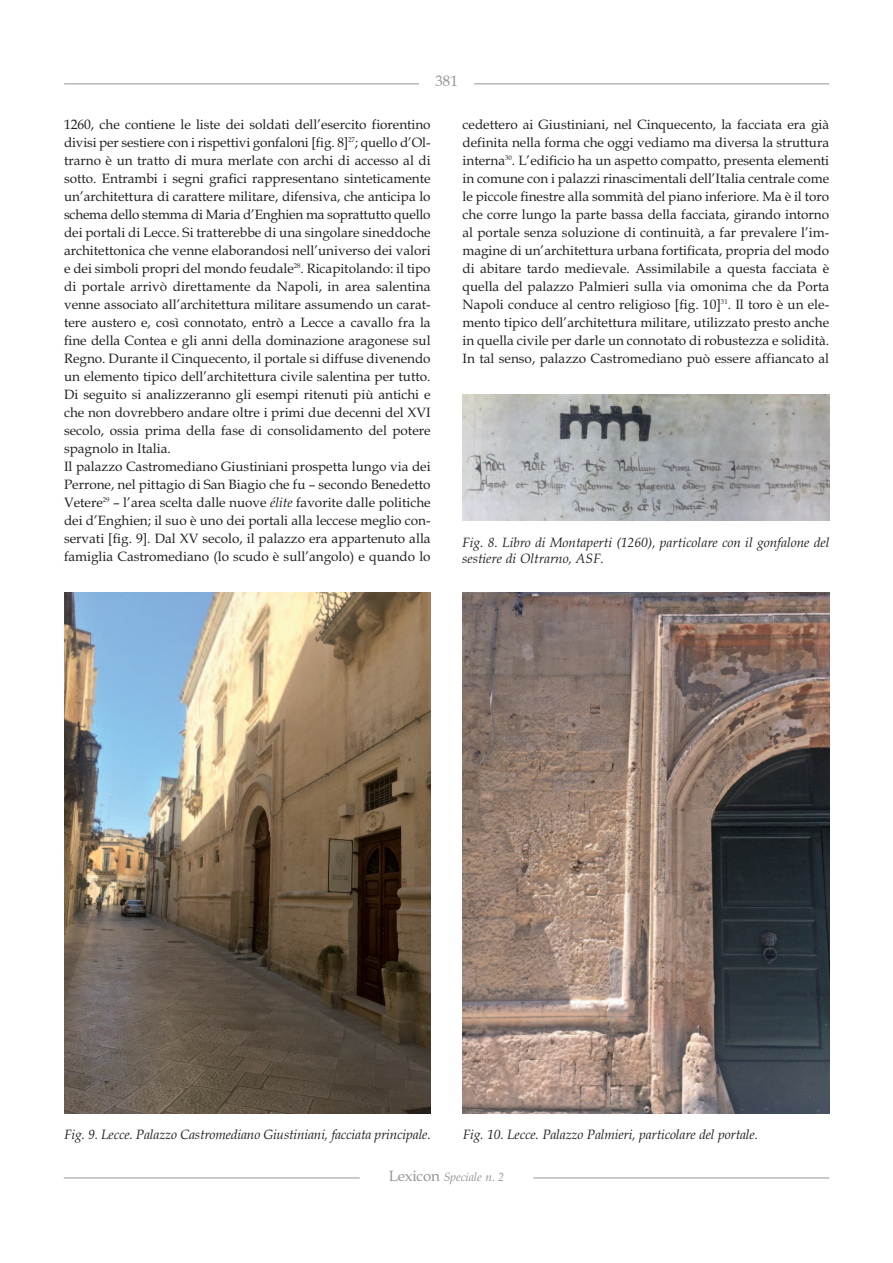
<style>
.page{position:relative;width:893px;height:1263px;background:#fff}
.page>*{position:absolute;margin:0;border:0;box-sizing:border-box;transform-origin:0 0}
.t1{font:15px "Book Antiqua";color:#939598}
.t2{font:13.5px/18px "Book Antiqua";color:#231f20}
.t3{font:italic 13.5px/16.4px "Book Antiqua";letter-spacing:-.01em;color:#231f20}
.t4{font:italic 12px "Book Antiqua";letter-spacing:-.01em;color:#939598}
.s1{font-style:italic}
.s2{font-style:normal;font-size:15px}
</style>
<div class="page">
<hr style="left:64px;top:83px;width:355px;height:1px;background:#939598">
<hr style="left:474px;top:83px;width:355px;height:1px;background:#939598">
<hr style="left:64px;top:1177px;width:296px;height:1px;background:#939598">
<hr style="left:533px;top:1177px;width:296px;height:1px;background:#939598">
<img style="left:463px;top:394px;width:366px;height:127px">
<img style="left:64px;top:592px;width:367px;height:522px">
<img style="left:463px;top:592px;width:366px;height:522px">
<p class="t1" style="left:435px;top:72px;width:24px">381</p>
<p class="t2" style="left:64px;top:115px;width:368px">1260, che contiene le liste dei soldati dell’esercito fiorentino divisi per sestiere con i rispettivi gonfaloni [fig. 8]<sup>27</sup>; quello d’Ol&shy;trarno è un tratto di mura merlate con archi di accesso al di sotto. Entrambi i segni grafici rappresentano sinteticamente un’architettura di carattere militare, difensiva, che anticipa lo schema dello stemma di Maria d’Enghien ma soprattutto quello dei portali di Lecce. Si tratterebbe di una singolare sineddoche architettonica che venne elaborandosi nell’universo dei valori e dei simboli propri del mondo feudale<sup>28</sup>. Ricapitolando: il tipo di portale arrivò direttamente da Napoli, in area salentina venne associato all’architettura militare assumendo un carat&shy;tere austero e, così connotato, entrò a Lecce a cavallo fra la fine della Contea e gli anni della dominazione aragonese sul Regno. Durante il Cinquecento, il portale si diffuse divenendo un elemento tipico dell’architettura civile salentina per tutto.<br>Di seguito si analizzeranno gli esempi ritenuti più antichi e che non dovrebbero andare oltre i primi due decenni del XVI secolo, ossia prima della fase di consolidamento del potere spagnolo in Italia.<br>Il palazzo Castromediano Giustiniani prospetta lungo via dei Perrone, nel pittagio di San Biagio che fu – secondo Benedetto Vetere<sup>29</sup> – l’area scelta dalle nuove <span class="s1">élite</span> favorite dalle politiche dei d’Enghien; il suo è uno dei portali alla leccese meglio con&shy;servati [fig. 9]. Dal XV secolo, il palazzo era appartenuto alla famiglia Castromediano (lo scudo è sull’angolo) e quando lo</p>
<p class="t2" style="left:463px;top:115px;width:368px;text-align:justify">cedettero ai Giustiniani, nel Cinquecento, la facciata era già definita nella forma che oggi vediamo ma diversa la struttura interna<sup>30</sup>. L’edificio ha un aspetto compatto, presenta elementi in comune con i palazzi rinascimentali dell’Italia centrale come le piccole finestre alla sommità del piano inferiore. Ma è il toro che corre lungo la parte bassa della facciata, girando intorno al portale senza soluzione di continuità, a far prevalere l’im&shy;magine di un’architettura urbana fortificata, propria del modo di abitare tardo medievale. Assimilabile a questa facciata è quella del palazzo Palmieri sulla via omonima che da Porta Napoli conduce al centro religioso [fig. 10]<sup>31</sup>. Il toro è un ele&shy;mento tipico dell’architettura militare, utilizzato presto anche in quella civile per darle un connotato di robustezza e solidità.<br>In tal senso, palazzo Castromediano può essere affiancato al</p>
<p class="t3" style="left:462px;top:534px;width:369px">Fig. 8. Libro di Montaperti (1260), particolare con il gonfalone del sestiere di Oltrarno, ASF.</p>
<p class="t3" style="left:64px;top:1126px;width:368px">Fig. 9. Lecce. Palazzo Castromediano Giustiniani, facciata principale.</p>
<p class="t3" style="left:463px;top:1126px;width:297px">Fig. 10. Lecce. Palazzo Palmieri, particolare del portale.</p>
<p class="t4" style="left:389px;top:1170px;width:117px"><span class="s2">Lexicon</span> Speciale n. 2</p>
</div>
